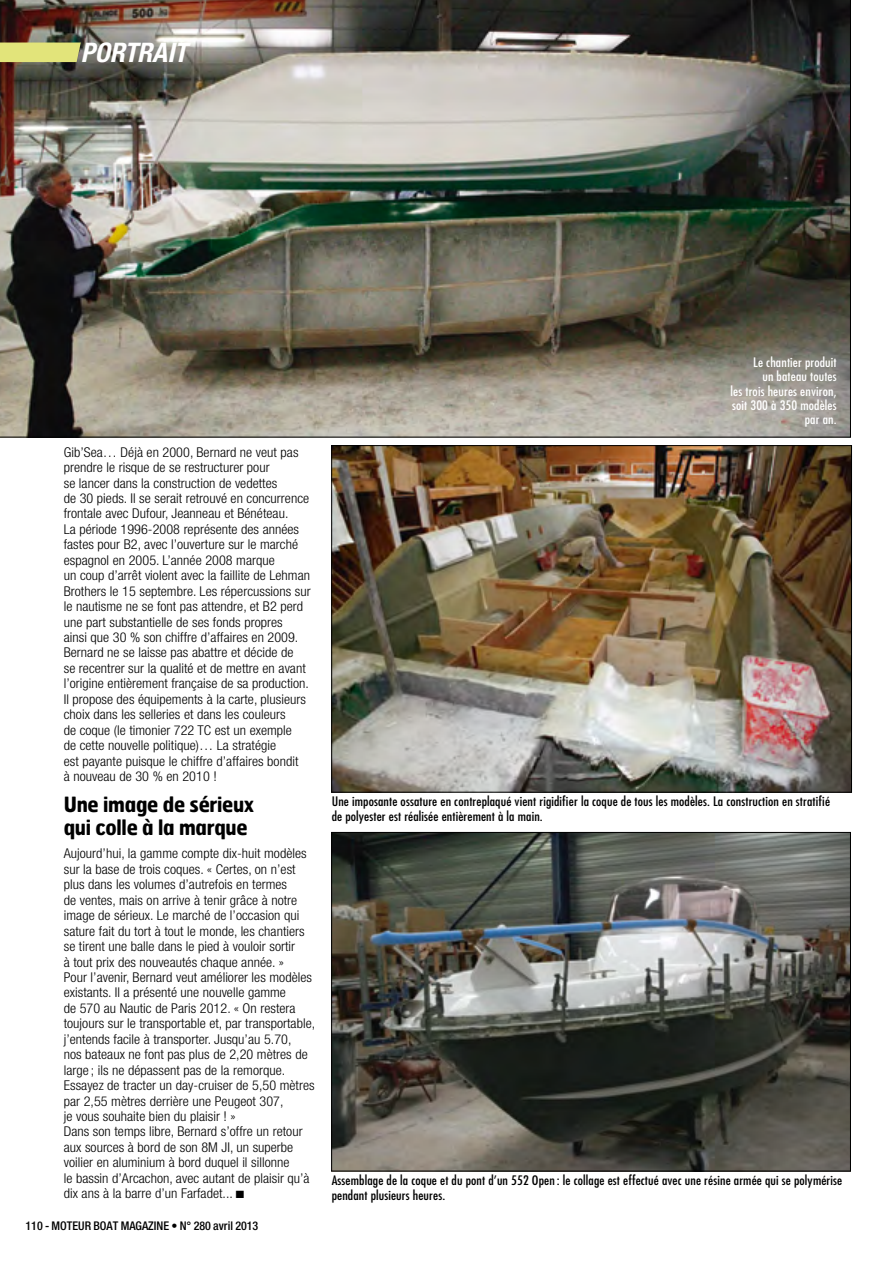
<style>
.page{position:relative;width:893px;height:1263px;background:#fff}
.page>*{position:absolute;margin:0;border:0;box-sizing:border-box;transform-origin:0 0}
.t1{font:italic 700 condensed 27px "Helvetica Neue LT";color:#fff}
.t2{font:700 21px/22.5px "Hermes FB";letter-spacing:-.015em;color:#000;scale:.9 1}
.t3{font:300 condensed 13.5px/15.5px "Helvetica Neue LT";letter-spacing:.005em;color:#000;scale:1.05 1}
.t4{font:condensed 12.75px/14.2px "Futura LT";letter-spacing:.01em;color:#000;scale:1.1 1}
.t5{font:condensed 12.75px/14.2px "Futura LT";letter-spacing:.01em;color:#fff;text-align:right;scale:1.1 1}
.t6{font:500 condensed 12px "Helvetica Neue LT";color:#000}
</style>
<div class="page">
<img style="left:0;top:0;width:851px;height:437px">
<img style="left:334px;top:447px;width:516px;height:343px">
<img style="left:333px;top:834px;width:516px;height:335px">
<div style="left:0;top:43px;width:81px;height:19px;background:#e2e47a"></div>
<h1 class="t1" style="left:81px;top:36px;width:108px">PORTRAIT</h1>
<p class="t3" style="left:64px;top:444px;width:237px">Gib’Sea… Déjà en 2000, Bernard ne veut pas prendre le risque de se restructurer pour<br>se lancer dans la construction de vedettes<br>de 30 pieds. Il se serait retrouvé en concurrence frontale avec Dufour, Jeanneau et Bénéteau.<br>La période 1996-2008 représente des années fastes pour B2, avec l’ouverture sur le marché espagnol en 2005. L’année 2008 marque<br>un coup d’arrêt violent avec la faillite de Lehman Brothers le 15 septembre. Les répercussions sur le nautisme ne se font pas attendre, et B2 perd une part substantielle de ses fonds propres<br>ainsi que 30 % son chiffre d’affaires en 2009.<br>Bernard ne se laisse pas abattre et décide de<br>se recentrer sur la qualité et de mettre en avant l’origine entièrement française de sa production.<br>Il propose des équipements à la carte, plusieurs choix dans les selleries et dans les couleurs<br>de coque (le timonier 722 TC est un exemple<br>de cette nouvelle politique)… La stratégie<br>est payante puisque le chiffre d’affaires bondit<br>à nouveau de 30 % en 2010 !</p>
<h2 class="t2" style="left:64px;top:792px;width:213px">Une image de sérieux qui colle à la marque</h2>
<p class="t3" style="left:64px;top:846px;width:241px">Aujourd’hui, la gamme compte dix-huit modèles sur la base de trois coques. « Certes, on n’est plus dans les volumes d’autrefois en termes<br>de ventes, mais on arrive à tenir grâce à notre image de sérieux. Le marché de l’occasion qui sature fait du tort à tout le monde, les chantiers se tirent une balle dans le pied à vouloir sortir<br>à tout prix des nouveautés chaque année. »<br>Pour l’avenir, Bernard veut améliorer les modèles existants. Il a présenté une nouvelle gamme<br>de 570 au Nautic de Paris 2012. « On restera toujours sur le transportable et, par transportable, j’entends facile à transporter. Jusqu’au 5.70,<br>nos bateaux ne font pas plus de 2,20 mètres de large ; ils ne dépassent pas de la remorque.<br>Essayez de tracter un day-cruiser de 5,50 mètres par 2,55 mètres derrière une Peugeot 307,<br>je vous souhaite bien du plaisir ! »<br>Dans son temps libre, Bernard s’offre un retour aux sources à bord de son 8M JI, un superbe voilier en aluminium à bord duquel il sillonne<br>le bassin d’Arcachon, avec autant de plaisir qu’à dix ans à la barre d’un Farfadet... ■</p>
<p class="t6" style="left:26px;top:1218px;width:234px">110 - MOTEUR BOAT MAGAZINE • N° 280 avril 2013</p>
<p class="t5" style="left:731px;top:355px;width:98px">Le chantier produit<br>un bateau toutes<br>les trois heures environ, soit 300 à 350 modèles par an.</p>
<p class="t4" style="left:332px;top:794px;width:455px">Une imposante ossature en contreplaqué vient rigidifier la coque de tous les modèles. La construction en stratifié de polyester est réalisée entièrement à la main.</p>
<p class="t4" style="left:332px;top:1173px;width:466px">Assemblage de la coque et du pont d’un 552 Open: le collage est effectué avec une résine armée qui se polymérise pendant plusieurs heures.</p>
</div>
